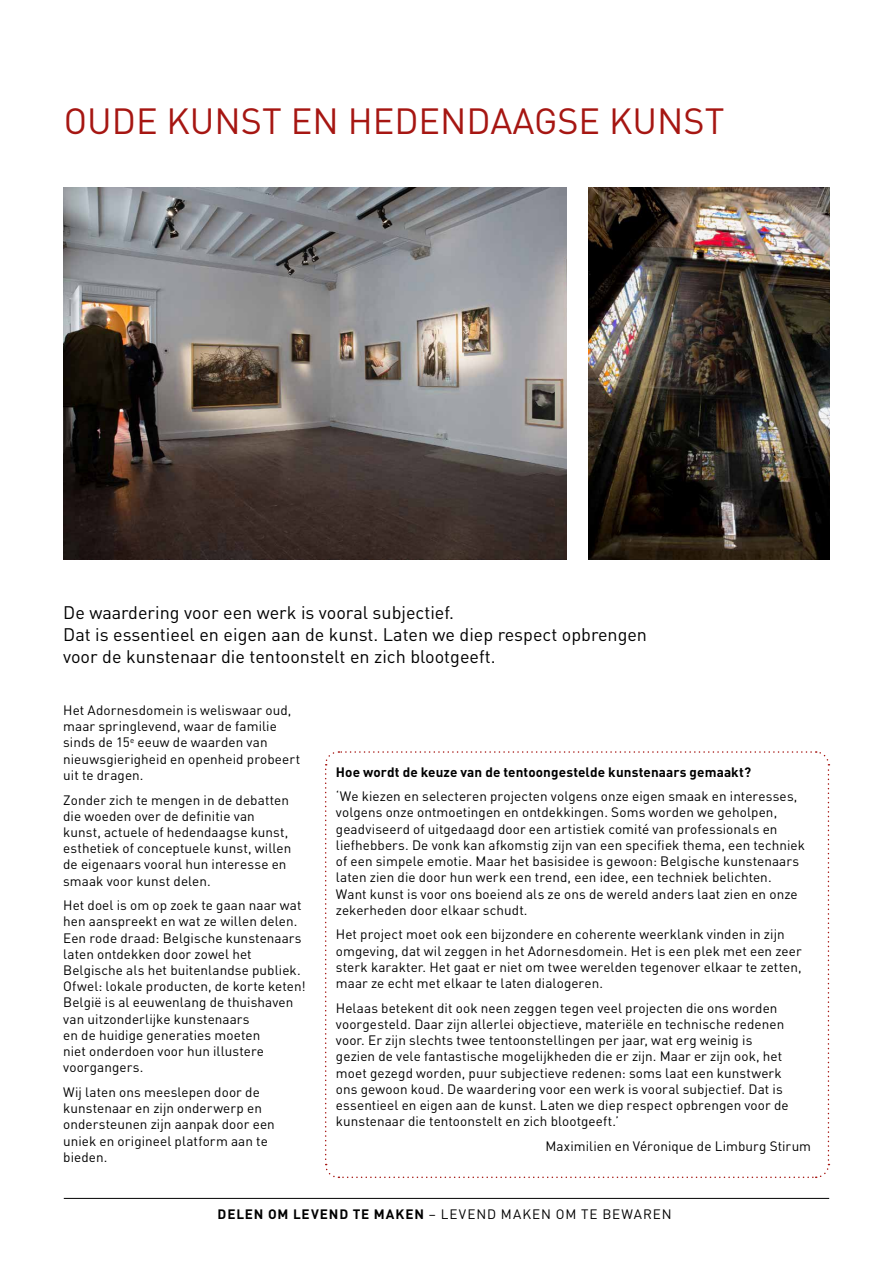
<style>
.page{position:relative;width:893px;height:1263px;background:#fff}
.page>*{position:absolute;margin:0;border:0;box-sizing:border-box;transform-origin:0 0}
.t1{font:36px "DIN";color:#a61612}
.t2{font:18px/21.6px "DIN";color:#000}
.t3{font:13.5px/16.2px "DIN";letter-spacing:.005em;color:#000}
.t4{font:700 13.5px "DIN";letter-spacing:.005em;color:#000}
.t5{font:13.5px "DIN";letter-spacing:.075em;color:#000}
.s1{font-weight:700}
</style>
<div class="page">
<img style="left:64px;top:187px;width:503px;height:373px">
<img style="left:588px;top:187px;width:241px;height:373px">
<hr style="left:64px;top:1198px;width:765px;height:1px;background:#000">
<svg style="left:325px;top:751px;width:505px;height:428px"></svg>
<h1 class="t1" style="left:64px;top:100px;width:662px">OUDE KUNST EN HEDENDAAGSE KUNST</h1>
<h2 class="t2" style="left:63px;top:602px;width:585px">De waardering voor een werk is vooral subjectief.<br>Dat is essentieel en eigen aan de kunst. Laten we diep respect opbrengen voor de kunstenaar die tentoonstelt en zich blootgeeft.</h2>
<p class="t3" style="left:63px;top:702px;width:239px">Het Adornesdomein is weliswaar oud, maar springlevend, waar de familie sinds de 15<sup>e</sup> eeuw de waarden van nieuwsgierigheid en openheid probeert uit te dragen.</p>
<p class="t3" style="left:63px;top:792px;width:230px">Zonder zich te mengen in de debatten die woeden over de definitie van kunst, actuele of hedendaagse kunst, esthetiek of conceptuele kunst, willen de eigenaars vooral hun interesse en smaak voor kunst delen.</p>
<p class="t3" style="left:63px;top:897px;width:244px">Het doel is om op zoek te gaan naar wat hen aanspreekt en wat ze willen delen.<br>Een rode draad: Belgische kunstenaars laten ontdekken door zowel het Belgische als het buitenlandse publiek.<br>Ofwel: lokale producten, de korte keten!<br>België is al eeuwenlang de thuishaven van uitzonderlijke kunstenaars<br>en de huidige generaties moeten<br>niet onderdoen voor hun illustere voorgangers.</p>
<p class="t3" style="left:63px;top:1084px;width:213px">Wij laten ons meeslepen door de kunstenaar en zijn onderwerp en ondersteunen zijn aanpak door een uniek en origineel platform aan te bieden.</p>
<p class="t4" style="left:336px;top:763px;width:417px">Hoe wordt de keuze van de tentoongestelde kunstenaars gemaakt?</p>
<p class="t3" style="left:336px;top:788px;width:471px">‘We kiezen en selecteren projecten volgens onze eigen smaak en interesses, volgens onze ontmoetingen en ontdekkingen. Soms worden we geholpen, geadviseerd of uitgedaagd door een artistiek comité van professionals en liefhebbers. De vonk kan afkomstig zijn van een specifiek thema, een techniek of een simpele emotie. Maar het basisidee is gewoon: Belgische kunstenaars laten zien die door hun werk een trend, een idee, een techniek belichten.<br>Want kunst is voor ons boeiend als ze ons de wereld anders laat zien en onze zekerheden door elkaar schudt.</p>
<p class="t3" style="left:336px;top:927px;width:467px">Het project moet ook een bijzondere en coherente weerklank vinden in zijn omgeving, dat wil zeggen in het Adornesdomein. Het is een plek met een zeer sterk karakter. Het gaat er niet om twee werelden tegenover elkaar te zetten, maar ze echt met elkaar te laten dialogeren.</p>
<p class="t3" style="left:336px;top:1000px;width:454px">Helaas betekent dit ook neen zeggen tegen veel projecten die ons worden voorgesteld. Daar zijn allerlei objectieve, materiële en technische redenen voor. Er zijn slechts twee tentoonstellingen per jaar, wat erg weinig is gezien de vele fantastische mogelijkheden die er zijn. Maar er zijn ook, het moet gezegd worden, puur subjectieve redenen: soms laat een kunstwerk ons gewoon koud. De waardering voor een werk is vooral subjectief. Dat is essentieel en eigen aan de kunst. Laten we diep respect opbrengen voor de kunstenaar die tentoonstelt en zich blootgeeft.’</p>
<p class="t3" style="left:545px;top:1138px;width:267px">Maximilien en Véronique de Limburg Stirum</p>
<p class="t5" style="left:218px;top:1207px;width:455px"><span class="s1">DELEN OM LEVEND TE MAKEN</span> – LEVEND MAKEN OM TE BEWAREN</p>
</div>
